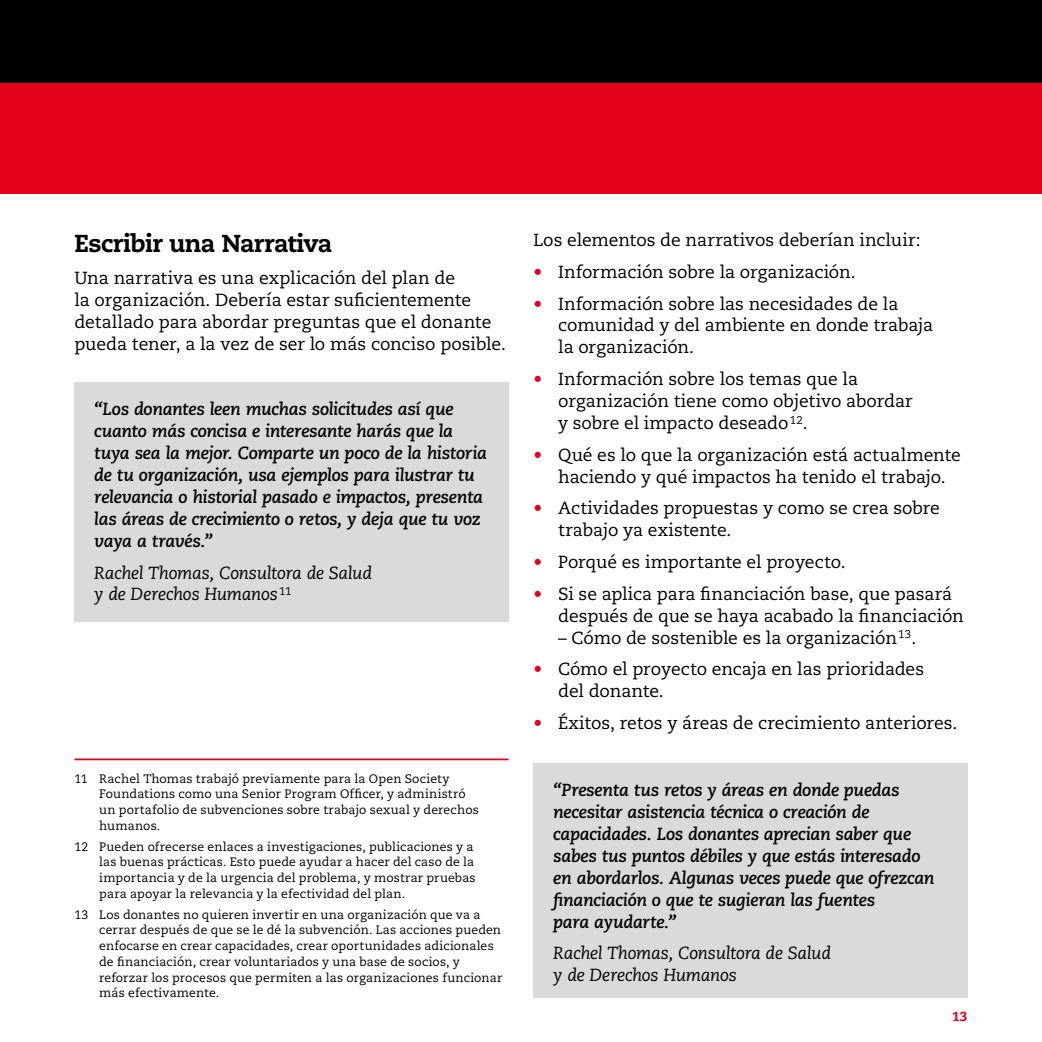
<style>
.page{position:relative;width:1042px;height:1042px;background:#fff}
.page>*{position:absolute;margin:0;border:0;box-sizing:border-box;transform-origin:0 0}
.t1{font:800 24.5px "Caecilia LT";letter-spacing:-.025em;color:#000}
.t2{font:17.5px/21.9px "Caecilia LT";letter-spacing:-.005em;color:#000}
.t3{font:italic 700 17.5px/21.9px "Caecilia LT";letter-spacing:-.02em;color:#000}
.t4{font:italic 17.5px/21.9px "Caecilia LT";letter-spacing:-.015em;color:#000}
.t5{font:800 13.12px "Caecilia LT";color:#e2001a}
.t6{font:12.25px/15.8px "Caecilia LT";letter-spacing:.01em;color:#000}
.s1{color:#e2001a}
</style>
<div class="page">
<div style="left:0;top:0;width:1042px;height:121px;background:#000"></div>
<div style="left:0;top:83px;width:1042px;height:110px;background:#e2001a"></div>
<div style="left:74px;top:382px;width:434px;height:239px;background:#d9dadb"></div>
<div style="left:533px;top:763px;width:434px;height:234px;background:#d9dadb"></div>
<hr style="left:74px;top:758px;width:434px;height:2px;background:#e2001a">
<h1 class="t1" style="left:74px;top:228px;width:259px">Escribir una Narrativa</h1>
<p class="t2" style="left:74px;top:267px;width:433px">Una narrativa es una explicación del plan de<br>la organización. Debería estar suficientemente detallado para abordar preguntas que el donante pueda tener, a la vez de ser lo más conciso posible.</p>
<p class="t3" style="left:94px;top:399px;width:394px">“Los donantes leen muchas solicitudes así que cuanto más concisa e interesante harás que la tuya sea la mejor. Comparte un poco de la historia de tu organización, usa ejemplos para ilustrar tu relevancia o historial pasado e impactos, presenta las áreas de crecimiento o retos, y deja que tu voz vaya a través.”</p>
<p class="t4" style="left:94px;top:562px;width:279px">Rachel Thomas, Consultora de Salud y de Derechos Humanos<sup>11</sup></p>
<p class="t6" style="left:99px;top:771px;width:381px;text-indent:-25px">11 Rachel Thomas trabajó previamente para la Open Society Foundations como una Senior Program Officer, y administró un portafolio de subvenciones sobre trabajo sexual y derechos humanos.</p>
<p class="t6" style="left:99px;top:838px;width:378px;text-indent:-25px">12 Pueden ofrecerse enlaces a investigaciones, publicaciones y a las buenas prácticas. Esto puede ayudar a hacer del caso de la importancia y de la urgencia del problema, y mostrar pruebas para apoyar la relevancia y la efectividad del plan.</p>
<p class="t6" style="left:99px;top:906px;width:404px;text-indent:-25px">13 Los donantes no quieren invertir en una organización que va a cerrar después de que se le dé la subvención. Las acciones pueden enfocarse en crear capacidades, crear oportunidades adicionales de financiación, crear voluntariados y una base de socios, y reforzar los procesos que permiten a las organizaciones funcionar más efectivamente.</p>
<p class="t2" style="left:533px;top:229px;width:389px">Los elementos de narrativos deberían incluir:</p>
<p class="t2" style="left:533px;top:261px;width:324px"><span class="s1">•</span> Información sobre la organización.</p>
<p class="t2" style="left:558px;top:293px;width:376px;text-indent:-25px"><span class="s1">•</span> Información sobre las necesidades de la comunidad y del ambiente en donde trabaja la organización.</p>
<p class="t2" style="left:558px;top:368px;width:356px;text-indent:-25px"><span class="s1">•</span> Información sobre los temas que la organización tiene como objetivo abordar y sobre el impacto deseado<sup>12</sup>.</p>
<p class="t2" style="left:533px;top:444px;width:429px;text-align:center"><span class="s1">•</span> Qué es lo que la organización está actualmente haciendo y qué impactos ha tenido el trabajo.</p>
<p class="t2" style="left:558px;top:498px;width:383px;text-indent:-25px"><span class="s1">•</span> Actividades propuestas y como se crea sobre trabajo ya existente.</p>
<p class="t2" style="left:533px;top:551px;width:314px"><span class="s1">•</span> Porqué es importante el proyecto.</p>
<p class="t2" style="left:558px;top:583px;width:407px;text-indent:-25px"><span class="s1">•</span> Si se aplica para financiación base, que pasará después de que se haya acabado la financiación</p>
<p class="t2" style="left:558px;top:627px;width:359px">– Cómo de sostenible es la organización<sup>13</sup>.</p>
<p class="t2" style="left:558px;top:659px;width:367px;text-indent:-25px"><span class="s1">•</span> Cómo el proyecto encaja en las prioridades del donante.</p>
<p class="t2" style="left:533px;top:712px;width:425px"><span class="s1">•</span> Éxitos, retos y áreas de crecimiento anteriores.</p>
<p class="t3" style="left:553px;top:779px;width:383px">“Presenta tus retos y áreas en donde puedas necesitar asistencia técnica o creación de capacidades. Los donantes aprecian saber que sabes tus puntos débiles y que estás interesado en abordarlos. Algunas veces puede que ofrezcan financiación o que te sugieran las fuentes<br>para ayudarte.”</p>
<p class="t4" style="left:553px;top:943px;width:279px">Rachel Thomas, Consultora de Salud y de Derechos Humanos</p>
<p class="t5" style="left:952px;top:1008px;width:17px">13</p>
</div>
